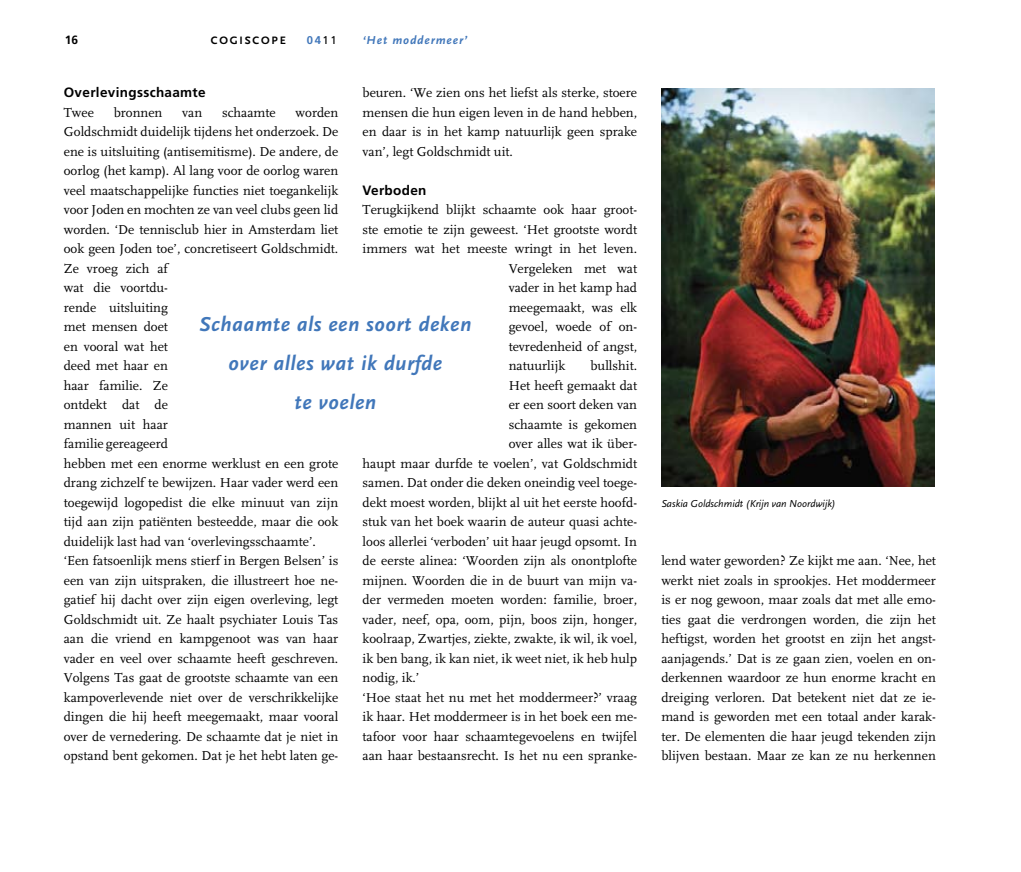
<style>
.page{position:relative;width:1021px;height:872px;background:#fff}
.page>*{position:absolute;margin:0;border:0;box-sizing:border-box;transform-origin:0 0}
.t1{font:italic 700 21px/39px "Scala Sans Pro";letter-spacing:.025em;color:#4177ba;text-align:center}
.t2{font:13.5px/19.5px "FF Scala";color:#000;text-align:justify}
.t3{font:700 13.5px "Frutiger LT Std";letter-spacing:.025em;color:#000}
.t4{font:italic 700 12px "Scala Sans Pro";letter-spacing:.075em;color:#4177ba}
.t5{font:700 12px "Frutiger LT Std";color:#000}
.t6{font:700 11.25px "Scala Sans Pro";letter-spacing:.16em;color:#000}
.t7{font:700 11.25px "Frutiger LT Std";color:#4177ba}
.t8{font:italic 10.5px "Scala Sans Pro";color:#000}
.s1{font-weight:400;color:#000}
</style>
<div class="page">
<img style="left:661px;top:88px;width:274px;height:399px">
<p class="t5" style="left:65px;top:33px;width:15px">16</p>
<p class="t6" style="left:211px;top:34px;width:76px">COGISCOPE</p>
<p class="t7" style="left:307px;top:33px;width:32px">04<span class="s1">11</span></p>
<p class="t4" style="left:363px;top:33px;width:106px">‘Het moddermeer’</p>
<p class="t2" style="left:362px;top:83px;width:276px">beuren. ‘We zien ons het liefst als sterke, stoere mensen die hun eigen leven in de hand hebben, en daar is in het kamp natuurlijk geen sprake van’, legt Goldschmidt uit.</p>
<p class="t3" style="left:362px;top:182px;width:65px">Verboden</p>
<p class="t2" style="left:362px;top:200px;width:276px">Terugkijkend blijkt schaamte ook haar groot-</p>
<p class="t2" style="left:362px;top:220px;width:276px">ste emotie te zijn geweest. ‘Het grootste wordt</p>
<p class="t2" style="left:362px;top:239px;width:276px">immers wat het meeste wringt in het leven.</p>
<p class="t2" style="left:508px;top:259px;width:130px">Vergeleken met wat</p>
<p class="t2" style="left:508px;top:278px;width:130px">vader in het kamp had</p>
<p class="t2" style="left:508px;top:298px;width:130px">meegemaakt, was elk</p>
<p class="t2" style="left:508px;top:317px;width:130px">gevoel, woede of on-</p>
<p class="t2" style="left:508px;top:337px;width:130px">tevredenheid of angst,</p>
<p class="t2" style="left:508px;top:356px;width:58px">natuurlijk</p>
<p class="t2" style="left:590px;top:356px;width:48px">bullshit.</p>
<p class="t2" style="left:508px;top:376px;width:130px">Het heeft gemaakt dat</p>
<p class="t2" style="left:508px;top:395px;width:130px">er een soort deken van</p>
<p class="t2" style="left:508px;top:415px;width:130px">schaamte is gekomen</p>
<p class="t2" style="left:508px;top:434px;width:130px">over alles wat ik über-</p>
<p class="t2" style="left:362px;top:454px;width:276px">haupt maar durfde te voelen’, vat Goldschmidt</p>
<p class="t2" style="left:362px;top:473px;width:276px">samen. Dat onder die deken oneindig veel toege-</p>
<p class="t2" style="left:362px;top:493px;width:276px">dekt moest worden, blijkt al uit het eerste hoofd-</p>
<p class="t2" style="left:362px;top:512px;width:276px">stuk van het boek waarin de auteur quasi achte-</p>
<p class="t2" style="left:362px;top:532px;width:276px">loos allerlei ‘verboden’ uit haar jeugd opsomt. In</p>
<p class="t2" style="left:362px;top:551px;width:276px">de eerste alinea: ‘Woorden zijn als onontplofte</p>
<p class="t2" style="left:362px;top:571px;width:276px">mijnen. Woorden die in de buurt van mijn va-</p>
<p class="t2" style="left:362px;top:590px;width:276px">der vermeden moeten worden: familie, broer,</p>
<p class="t2" style="left:362px;top:610px;width:276px">vader, neef, opa, oom, pijn, boos zijn, honger,</p>
<p class="t2" style="left:362px;top:629px;width:276px">koolraap, Zwartjes, ziekte, zwakte, ik wil, ik voel,</p>
<p class="t2" style="left:362px;top:648px;width:276px">ik ben bang, ik kan niet, ik weet niet, ik heb hulp</p>
<p class="t2" style="left:362px;top:668px;width:58px">nodig, ik.’</p>
<p class="t2" style="left:362px;top:687px;width:276px">‘Hoe staat het nu met het moddermeer?’ vraag</p>
<p class="t2" style="left:362px;top:707px;width:276px">ik haar. Het moddermeer is in het boek een me-</p>
<p class="t2" style="left:362px;top:726px;width:276px">tafoor voor haar schaamtegevoelens en twijfel</p>
<p class="t2" style="left:362px;top:746px;width:276px">aan haar bestaansrecht. Is het nu een spranke-</p>
<p class="t3" style="left:64px;top:85px;width:143px">Overlevingsschaamte</p>
<p class="t2" style="left:64px;top:103px;width:32px">Twee</p>
<p class="t2" style="left:114px;top:103px;width:50px">bronnen</p>
<p class="t2" style="left:182px;top:103px;width:21px">van</p>
<p class="t2" style="left:222px;top:103px;width:55px">schaamte</p>
<p class="t2" style="left:64px;top:103px;width:276px;text-align:left;text-indent:232px">worden Goldschmidt duidelijk tijdens het onderzoek. De ene is uitsluiting (antisemitisme). De andere, de oorlog (het kamp). Al lang voor de oorlog waren veel maatschappelijke functies niet toegankelijk voor Joden en mochten ze van veel clubs geen lid worden. ‘De tennisclub hier in Amsterdam liet ook geen Joden toe’, concretiseert Goldschmidt.<br>Ze vroeg zich af<br>wat die voortdu-<br>rende uitsluiting<br>met mensen doet<br>en vooral wat het<br>deed met haar en<br>haar familie. Ze<br>ontdekt dat de<br>mannen uit haar<br>familie gereageerd<br>hebben met een enorme werklust en een grote drang zichzelf te bewijzen. Haar vader werd een toegewijd logopedist die elke minuut van zijn tijd aan zijn patiënten besteedde, maar die ook duidelijk last had van ‘overlevingsschaamte’. ‘Een fatsoenlijk mens stierf in Bergen Belsen’ is een van zijn uitspraken, die illustreert hoe ne&shy;gatief hij dacht over zijn eigen overleving, legt Goldschmidt uit. Ze haalt psychiater Louis Tas aan die vriend en kampgenoot was van haar vader en veel over schaamte heeft geschreven.<br>Volgens Tas gaat de grootste schaamte van een kampoverlevende niet over de verschrikkelijke dingen die hij heeft meegemaakt, maar vooral over de vernedering. De schaamte dat je niet in opstand bent gekomen. Dat je het hebt laten ge-</p>
<h1 class="t1" style="left:199px;top:305px;width:273px">Schaamte als een soort deken over alles wat ik durfde<br>te voelen</h1>
<p class="t8" style="left:661px;top:497px;width:176px">Saskia Goldschmidt (Krijn van Noordwijk)</p>
<p class="t2" style="left:661px;top:551px;width:276px">lend water geworden? Ze kijkt me aan. ‘Nee, het werkt niet zoals in sprookjes. Het moddermeer is er nog gewoon, maar zoals dat met alle emo&shy;ties gaat die verdrongen worden, die zijn het heftigst, worden het grootst en zijn het angst&shy;aanjagends.’ Dat is ze gaan zien, voelen en on&shy;derkennen waardoor ze hun enorme kracht en dreiging verloren. Dat betekent niet dat ze ie&shy;mand is geworden met een totaal ander karak&shy;ter. De elementen die haar jeugd tekenden zijn blijven bestaan. Maar ze kan ze nu herkennen</p>
</div>
